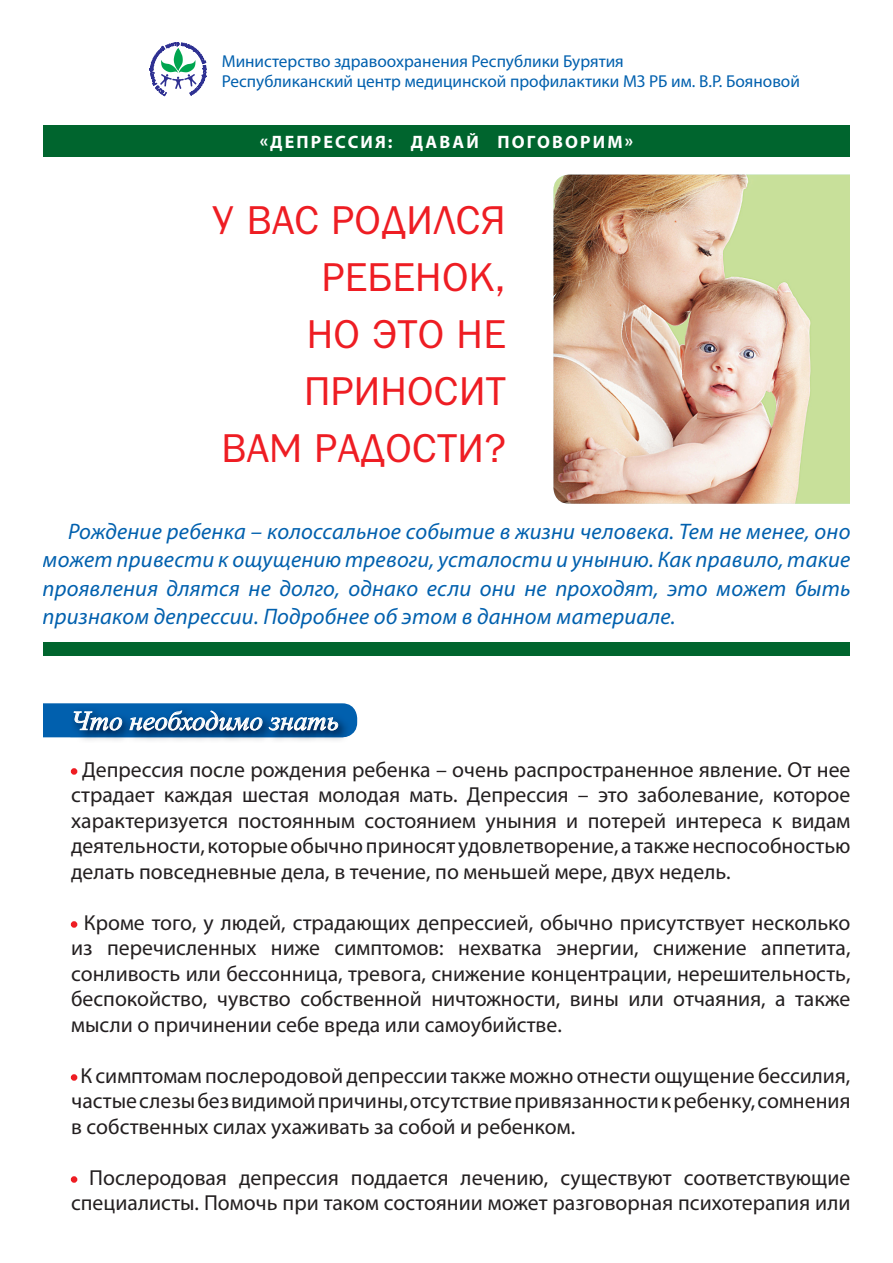
<style>
.page{position:relative;width:893px;height:1263px;background:#fff}
.page>*{position:absolute;margin:0;border:0;box-sizing:border-box;transform-origin:0 0}
.t1{font:40.5px/57px "Bloknot";color:#ee1d23;text-align:right}
.t2{font:italic 27px "Times New Roman";color:#fff}
.t3{font:italic 22.5px/28.5px "Myriad Pro";letter-spacing:.01em;color:#0160ae;text-align:justify}
.t4{font:21.75px/25.5px "Myriad Pro";color:#231f20;text-align:justify}
.t5{font:700 18px "Myriad Pro";letter-spacing:.12em;color:#fff}
.t6{font:17.25px/20.7px "Myriad Pro";color:#0160ae}
.s1{font-size:21px;color:#ee1d23}
</style>
<div class="page">
<div style="left:43px;top:125px;width:807px;height:32px;background:#00652e"></div>
<img style="left:553px;top:175px;width:297px;height:329px">
<div style="left:43px;top:642px;width:807px;height:13px;background:#00652e"></div>
<div style="left:71px;top:768px;width:6px;height:7px;border:2px solid #ee1d23;border-radius:50%"></div>
<div style="left:71px;top:921px;width:6px;height:7px;border:2px solid #ee1d23;border-radius:50%"></div>
<div style="left:71px;top:1074px;width:6px;height:7px;border:2px solid #ee1d23;border-radius:50%"></div>
<div style="left:71px;top:1176px;width:6px;height:7px;border:2px solid #ee1d23;border-radius:50%"></div>
<div style="left:0;top:703px;width:357px;height:34px;background:#0160ae;border-radius:15px"></div>
<img style="left:79px;top:718px;width:271px;height:19px">
<svg style="left:73px;top:711px;width:50px;height:20px"></svg>
<svg style="left:129px;top:710px;width:210px;height:21px"></svg>
<div style="left:0;top:43px;width:43px;height:1177px;background:#fff"></div>
<svg style="left:149px;top:43px;width:58px;height:53px"></svg>
<p class="t6" style="left:222px;top:50px;width:580px">Министерство здравоохранения Республики Бурятия<br>Республиканский центр медицинской профилактики МЗ РБ им. В.Р. Бояновой</p>
<p class="t5" style="left:260px;top:130px;width:375px">«ДЕПРЕССИЯ: ДАВАЙ ПОГОВОРИМ»</p>
<h1 class="t1" style="left:211px;top:198px;width:296px">У ВАС РОДИЛСЯ<br>РЕБЕНОК,<br>НО ЭТО НЕ<br>ПРИНОСИТ<br>ВАМ РАДОСТИ?</h1>
<p class="t3" style="left:43px;top:516px;width:809px;text-indent:26px">Рождение ребенка – колоссальное событие в жизни человека. Тем не менее, оно может привести к ощущению тревоги, усталости и унынию. Как правило, такие проявления длятся не долго, однако если они не проходят, это может быть признаком депрессии. Подробнее об этом в данном материале.</p>
<p class="t2" style="left:71px;top:702px;width:269px">Что необходимо знать</p>
<p class="t4" style="left:71px;top:756px;width:781px"><span class="s1">•</span> Депрессия после рождения ребенка – очень распространенное явление. От нее страдает каждая шестая молодая мать. Депрессия – это заболевание, которое характеризуется постоянным состоянием уныния и потерей интереса к видам деятельности, которые обычно приносят удовлетворение, а также неспособностью делать повседневные дела, в течение, по меньшей мере, двух недель.</p>
<p class="t4" style="left:71px;top:909px;width:781px"><span class="s1">•</span> Кроме того, у людей, страдающих депрессией, обычно присутствует несколько из перечисленных ниже симптомов: нехватка энергии, снижение аппетита, сонливость или бессонница, тревога, снижение концентрации, нерешительность, беспокойство, чувство собственной ничтожности, вины или отчаяния, а также мысли о причинении себе вреда или самоубийстве.</p>
<p class="t4" style="left:71px;top:1062px;width:781px"><span class="s1">•</span> К симптомам послеродовой депрессии также можно отнести ощущение бессилия, частые слезы без видимой причины, отсутствие привязанности к ребенку, сомнения в собственных силах ухаживать за собой и ребенком.</p>
<p class="t4" style="left:71px;top:1164px;width:781px"><span class="s1">•</span> Послеродовая депрессия поддается лечению, существуют соответствующие специалисты. Помочь при таком состоянии может разговорная психотерапия или</p>
</div>
